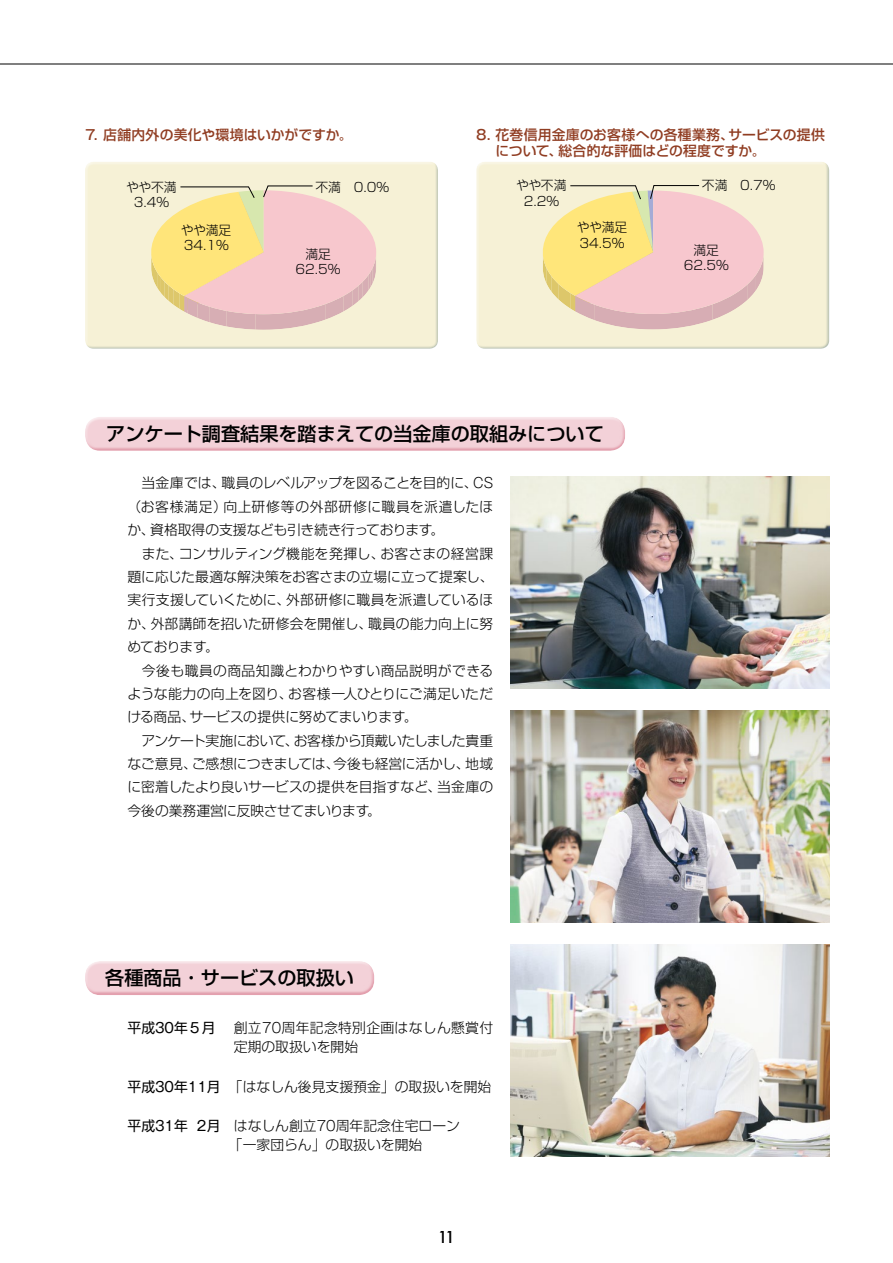
<style>
.page{position:relative;width:893px;height:1263px;background:#fff}
.page>*{position:absolute;margin:0;border:0;box-sizing:border-box;transform-origin:0 0}
.t1{font:500 19.2px "Shin Go Pr 6";color:#000}
.t2{font:500 15.9px "Futura";color:#000}
.t3{font:300 13.8px/23.4px "Shin Go Pr 6";color:#000}
.t4{font:500 13.8px/15.9px "Shin Go Pr 6";letter-spacing:.01em;color:#903d22}
.t5{font:300 13.8px/19.2px "Shin Go Pr 6";letter-spacing:.02em;color:#000}
.t6{font:13.8px "Shin Go Pr 6";color:#000}
.t7{font:300 12.75px/15.3px "Shin Go Pr 6";color:#000;text-align:center}
.s1{font-family:"Gothic MB101 Pr 6"}
.s2{font-weight:400}
.s3{font-family:"Gothic MB101 Pr 6";font-weight:400}
</style>
<div class="page">
<div style="left:84px;top:415px;width:542px;height:30px;background:#fff;opacity:.75"></div>
<svg style="left:84px;top:421px;width:542px;height:30px;background:#f1cdd5"></svg>
<div style="left:84px;top:959px;width:291px;height:30px;background:#fff;opacity:.75"></div>
<svg style="left:84px;top:965px;width:291px;height:30px;background:#f1cdd4"></svg>
<div style="left:85px;top:162px;width:353px;height:188px;background:#f6f1d6"></div>
<div style="left:476px;top:162px;width:354px;height:188px;background:#f6f1d6"></div>
<svg style="left:151px;top:185px;width:225px;height:145px"></svg>
<svg style="left:543px;top:185px;width:221px;height:144px"></svg>
<img style="left:510px;top:944px;width:319px;height:213px">
<img style="left:510px;top:476px;width:319px;height:213px">
<img style="left:510px;top:710px;width:319px;height:213px">
<hr style="left:0;top:64px;width:893px;height:1px;background:#000">
<p class="t4" style="left:85px;top:126px;width:269px"><span class="s1">7．</span>店舗内外の美化や環境はいかがですか<span class="s1">。</span></p>
<p class="t4" style="left:496px;top:126px;width:331px;text-indent:-19px"><span class="s1">8．</span>花巻信用金庫のお客様への各種業務<span class="s1">、</span>サービスの提供について<span class="s1">、</span>総合的な評価はどの程度ですか<span class="s1">。</span></p>
<p class="t7" style="left:126px;top:178px;width:52px">やや不満<br>3.4%</p>
<p class="t7" style="left:315px;top:178px;width:75px">不満　0.0%</p>
<p class="t7" style="left:181px;top:222px;width:52px;text-align:left">やや満足<br>34.1%</p>
<p class="t7" style="left:296px;top:245px;width:47px">満足<br>62.5%</p>
<p class="t7" style="left:516px;top:177px;width:52px">やや不満<br>2.2%</p>
<p class="t7" style="left:702px;top:177px;width:75px">不満　0.7%</p>
<p class="t7" style="left:577px;top:219px;width:52px;text-align:left">やや満足<br>34.5%</p>
<p class="t7" style="left:684px;top:241px;width:47px">満足<br>62.5%</p>
<h1 class="t1" style="left:106px;top:418px;width:499px">アンケート調査結果を踏まえての当金庫の取組みについて</h1>
<p class="t3" style="left:128px;top:470px;width:367px">　当金庫では<span class="s1">、</span>職員のレベルアップを図ることを目的に<span class="s1">、CS（</span>お客様満足<span class="s1">）</span>向上研修等の外部研修に職員を派遣したほか<span class="s1">、</span>資格取得の支援なども引き続き行っております<span class="s1">。<br></span>　また<span class="s1">、</span>コンサルティング機能を発揮し<span class="s1">、</span>お客さまの経営課題に応じた最適な解決策をお客さまの立場に立って提案し<span class="s1">、</span>実行支援していくために<span class="s1">、</span>外部研修に職員を派遣しているほか<span class="s1">、</span>外部講師を招いた研修会を開催し<span class="s1">、</span>職員の能力向上に努めております<span class="s1">。<br></span>　今後も職員の商品知識とわかりやすい商品説明ができるような能力の向上を図り<span class="s1">、</span>お客様一人ひとりにご満足いただける商品<span class="s1">、</span>サービスの提供に努めてまいります<span class="s1">。<br></span>　アンケート実施において<span class="s1">、</span>お客様から頂戴いたしました貴重なご意見<span class="s1">、</span>ご感想につきましては<span class="s1">、</span>今後も経営に活かし<span class="s1">、</span>地域に密着したより良いサービスの提供を目指すなど<span class="s1">、</span>当金庫の今後の業務運営に反映させてまいります<span class="s1">。</span></p>
<h1 class="t1" style="left:105px;top:962px;width:250px">各種商品<span class="s1">・</span>サービスの取扱い</h1>
<p class="t6" style="left:128px;top:1016px;width:90px">平成<span class="s1">30</span>年<span class="s1">５</span>月</p>
<p class="t5" style="left:234px;top:1017px;width:261px">創立<span class="s1">70</span>周年記念特別企画はなしん懸賞付定期の取扱いを開始</p>
<p class="t3" style="left:128px;top:1074px;width:365px"><span class="s2">平成</span><span class="s3">30</span><span class="s2">年</span><span class="s3">11</span><span class="s2">月</span><span class="s1">「</span>はなしん後見支援預金<span class="s1">」</span>の取扱いを開始</p>
<p class="t3" style="left:229px;top:1114px;width:233px;line-height:19.2px;text-indent:-101px"><span class="s2">平成</span><span class="s3">31</span><span class="s2">年</span> <span class="s3">2</span><span class="s2">月</span> はなしん創立<span class="s1">70</span>周年記念住宅ローン<span class="s1">「</span>一家団らん<span class="s1">」</span>の取扱いを開始</p>
<p class="t2" style="left:438px;top:1226px;width:19px">11</p>
</div>
